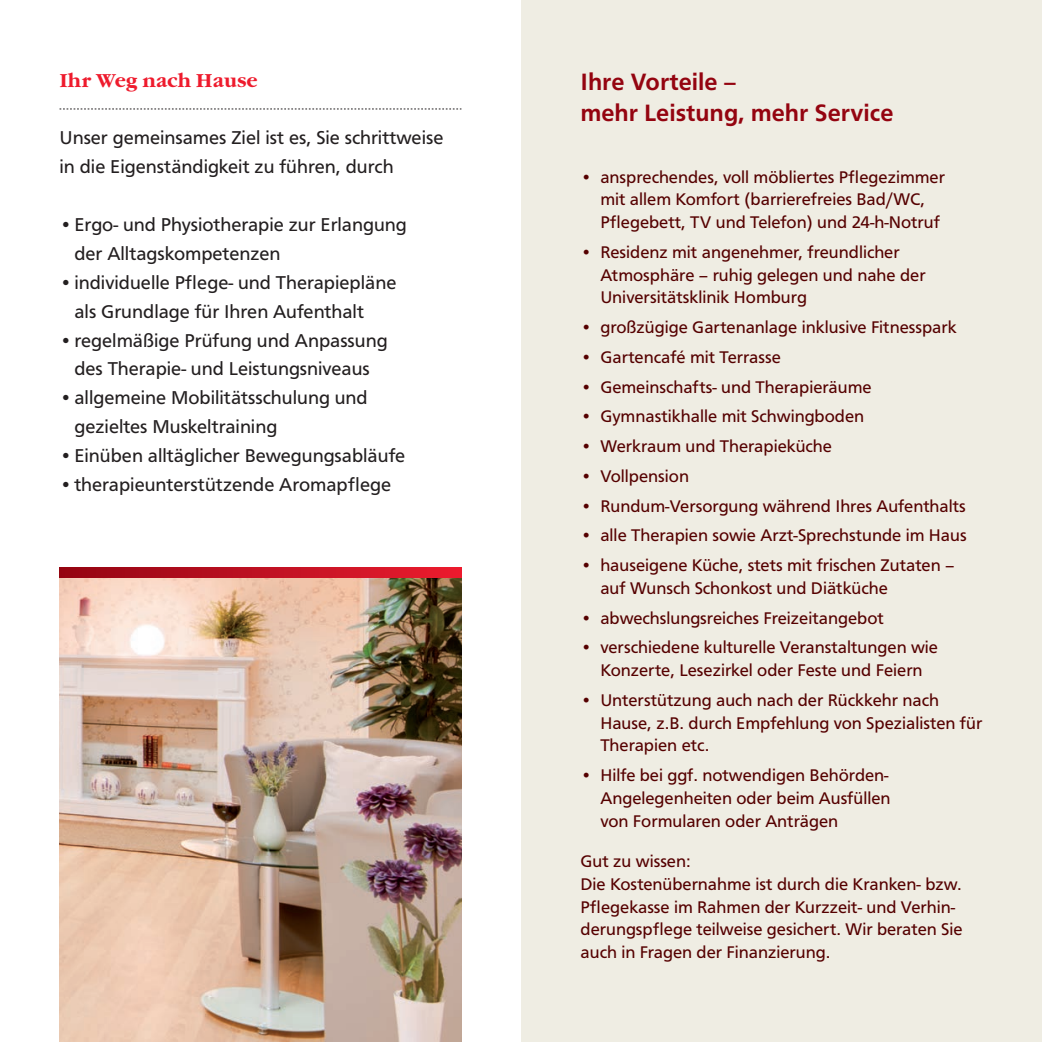
<style>
.page{position:relative;width:1042px;height:1042px;background:#fff}
.page>*{position:absolute;margin:0;border:0;box-sizing:border-box;transform-origin:0 0}
.t1{font:500 24.5px/31.5px "F015 T";color:#940410}
.t2{font:19.25px/28.9px "F015 T";color:#231f20}
.t3{font:700 19.25px "Garamond Itc T";color:#ee1b2d}
.t4{font:17.5px/22.8px "F015 T";color:#500}
</style>
<div class="page">
<img style="left:60px;top:577px;width:401px;height:465px">
<svg style="left:60px;top:109px;width:401px;height:1px"></svg>
<svg style="left:60px;top:567px;width:401px;height:10px"></svg>
<div style="left:521px;top:0;width:520px;height:1042px;background:#efede3"></div>
<p class="t3" style="left:60px;top:69px;width:200px">Ihr Weg nach Hause</p>
<p class="t2" style="left:60px;top:124px;width:385px">Unser gemeinsames Ziel ist es, Sie schrittweise in die Eigenständigkeit zu führen, durch</p>
<p class="t2" style="left:74px;top:210px;width:334px;text-indent:-15px">•Ergo- und Physiotherapie zur Erlangung der Alltagskompetenzen</p>
<p class="t2" style="left:74px;top:268px;width:323px;text-indent:-15px">•individuelle Pflege- und Therapiepläne als Grundlage für Ihren Aufenthalt</p>
<p class="t2" style="left:60px;top:326px;width:330px;text-align:center">•regelmäßige Prüfung und Anpassung des Therapie- und Leistungsniveaus</p>
<p class="t2" style="left:74px;top:384px;width:295px;text-indent:-15px">•allgemeine Mobilitätsschulung und gezieltes Muskeltraining</p>
<p class="t2" style="left:60px;top:441px;width:347px">•Einüben alltäglicher Bewegungsabläufe</p>
<p class="t2" style="left:60px;top:470px;width:333px">•therapieunterstützende Aromapflege</p>
<h1 class="t1" style="left:580px;top:66px;width:315px">Ihre Vorteile –<br>mehr Leistung, mehr Service</h1>
<p class="t4" style="left:600px;top:165px;width:346px;text-indent:-20px">• ansprechendes, voll möbliertes Pflegezimmer mit allem Komfort (barrierefreies Bad/WC,<br>Pflegebett, TV und Telefon) und 24-h-Notruf</p>
<p class="t4" style="left:600px;top:241px;width:327px;text-indent:-20px">• Residenz mit angenehmer, freundlicher<br>Atmosphäre – ruhig gelegen und nahe der<br>Universitätsklinik Homburg</p>
<p class="t4" style="left:580px;top:316px;width:378px">• großzügige Gartenanlage inklusive Fitnesspark</p>
<p class="t4" style="left:580px;top:346px;width:202px">• Gartencafé mit Terrasse</p>
<p class="t4" style="left:580px;top:375px;width:293px">• Gemeinschafts- und Therapieräume</p>
<p class="t4" style="left:580px;top:405px;width:285px">• Gymnastikhalle mit Schwingboden</p>
<p class="t4" style="left:580px;top:435px;width:253px">• Werkraum und Therapieküche</p>
<p class="t4" style="left:580px;top:465px;width:110px">• Vollpension</p>
<p class="t4" style="left:580px;top:494px;width:387px">• Rundum-Versorgung während Ihres Aufenthalts</p>
<p class="t4" style="left:580px;top:524px;width:388px">• alle Therapien sowie Arzt-Sprechstunde im Haus</p>
<p class="t4" style="left:600px;top:554px;width:356px;text-indent:-20px">• hauseigene Küche, stets mit frischen Zutaten – auf Wunsch Schonkost und Diätküche</p>
<p class="t4" style="left:580px;top:606px;width:305px">• abwechslungsreiches Freizeitangebot</p>
<p class="t4" style="left:580px;top:636px;width:359px;text-align:center">• verschiedene kulturelle Veranstaltungen wie<br>Konzerte, Lesezirkel oder Feste und Feiern</p>
<p class="t4" style="left:600px;top:689px;width:383px;text-indent:-20px">• Unterstützung auch nach der Rückkehr nach<br>Hause, z.B. durch Empfehlung von Spezialisten für<br>Therapien etc.</p>
<p class="t4" style="left:600px;top:764px;width:292px;text-align:justify;text-indent:-20px">• Hilfe bei ggf. notwendigen Behörden-Angelegenheiten oder beim Ausfüllen von Formularen oder Anträgen</p>
<p class="t4" style="left:580px;top:850px;width:384px">Gut zu wissen:<br>Die Kostenübernahme ist durch die Kranken- bzw.<br>Pflegekasse im Rahmen der Kurzzeit- und Verhin&shy;derungspflege teilweise gesichert. Wir beraten Sie auch in Fragen der Finanzierung.</p>
</div>
